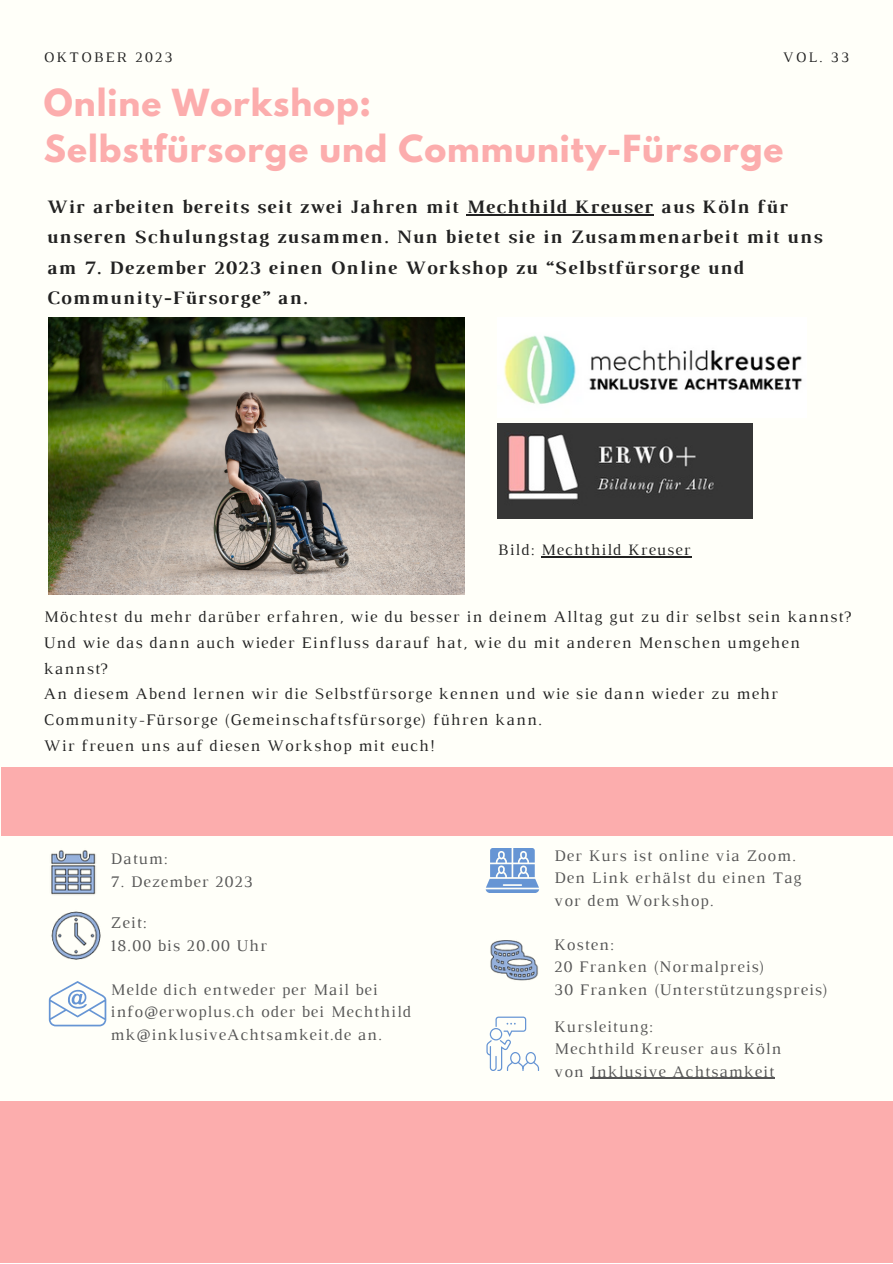
<style>
.page{position:relative;width:893px;height:1264px;background:#fff}
.page>*{position:absolute;margin:0;border:0;box-sizing:border-box;transform-origin:0 0}
.t1{font:700 33px "League Spartan";letter-spacing:.03em;color:#fcadad}
.t2{font:700 19.35px/30.3px "Luthier";letter-spacing:.07em;color:#222}
.t3{font:16.65px "Luthier";letter-spacing:.06em;color:#565656}
.t4{font:16.5px/25.8px "Luthier";letter-spacing:.07em;color:#222}
.t5{font:16.5px/22.5px "Luthier";letter-spacing:.06em;color:#565656}
.t6{font:16.2px "Luthier";letter-spacing:.07em;color:#222}
.t7{font:14.85px "Luthier";letter-spacing:.14em;color:#222}
</style>
<div class="page">
<div style="left:0;top:0;width:892px;height:1262px;background:#fffff9"></div>
<div style="left:0;top:1100px;width:892px;height:162px;background:#fcadad"></div>
<img style="left:49px;top:318px;width:416px;height:276px">
<img style="left:504px;top:335px;width:299px;height:69px">
<img style="left:498px;top:423px;width:254px;height:96px">
<img style="left:51px;top:850px;width:45px;height:45px">
<img style="left:51px;top:911px;width:50px;height:49px">
<svg style="left:49px;top:981px;width:57px;height:45px"></svg>
<svg style="left:485px;top:848px;width:54px;height:45px"></svg>
<img style="left:490px;top:940px;width:48px;height:41px">
<svg style="left:486px;top:1016px;width:53px;height:54px"></svg>
<div style="left:1px;top:767px;width:891px;height:68px;background:#fcadad"></div>
<hr style="left:466px;top:214px;width:188px;height:1px;background:#222">
<hr style="left:590px;top:1077px;width:185px;height:2px;background:#565656">
<hr style="left:541px;top:556px;width:150px;height:1px;background:#222">
<p class="t7" style="left:44px;top:52px;width:130px">OKTOBER 2023</p>
<p class="t7" style="left:782px;top:52px;width:68px">VOL. 33</p>
<p class="t1" style="left:44px;top:87px;width:329px">Online Workshop:</p>
<p class="t1" style="left:44px;top:133px;width:741px">Selbstfürsorge und Community-Fürsorge</p>
<p class="t2" style="left:46px;top:193px;width:776px">Wir arbeiten bereits seit zwei Jahren mit Mechthild Kreuser aus Köln für unseren Schulungstag zusammen. Nun bietet sie in Zusammenarbeit mit uns am 7. Dezember 2023 einen Online Workshop zu “Selbstfürsorge und Community-Fürsorge” an.</p>
<p class="t6" style="left:498px;top:544px;width:194px">Bild: Mechthild Kreuser</p>
<p class="t4" style="left:44px;top:604px;width:809px">Möchtest du mehr darüber erfahren, wie du besser in deinem Alltag gut zu dir selbst sein kannst?<br>Und wie das dann auch wieder Einfluss darauf hat, wie du mit anderen Menschen umgehen kannst?</p>
<p class="t4" style="left:44px;top:682px;width:735px">An diesem Abend lernen wir die Selbstfürsorge kennen und wie sie dann wieder zu mehr<br>Community-Fürsorge (Gemeinschaftsfürsorge) führen kann.</p>
<p class="t4" style="left:44px;top:734px;width:392px">Wir freuen uns auf diesen Workshop mit euch!</p>
<p class="t5" style="left:111px;top:849px;width:58px">Datum:</p>
<p class="t5" style="left:111px;top:871px;width:143px">7. Dezember 2023</p>
<p class="t3" style="left:111px;top:916px;width:37px">Zeit:</p>
<p class="t3" style="left:111px;top:939px;width:158px">18.00 bis 20.00 Uhr</p>
<p class="t5" style="left:111px;top:979px;width:302px">Melde dich entweder per Mail bei info@erwoplus.ch oder bei Mechthild mk@inklusiveAchtsamkeit.de an.</p>
<p class="t5" style="left:554px;top:845px;width:249px">Der Kurs ist online via Zoom.<br>Den Link erhälst du einen Tag vor dem Workshop.</p>
<p class="t5" style="left:554px;top:934px;width:61px">Kosten:</p>
<p class="t5" style="left:554px;top:957px;width:211px">20 Franken (Normalpreis)</p>
<p class="t5" style="left:554px;top:979px;width:275px">30 Franken (Unterstützungspreis)</p>
<p class="t5" style="left:554px;top:1016px;width:100px">Kursleitung:</p>
<p class="t5" style="left:554px;top:1038px;width:228px">Mechthild Kreuser aus Köln von Inklusive Achtsamkeit</p>
</div>
